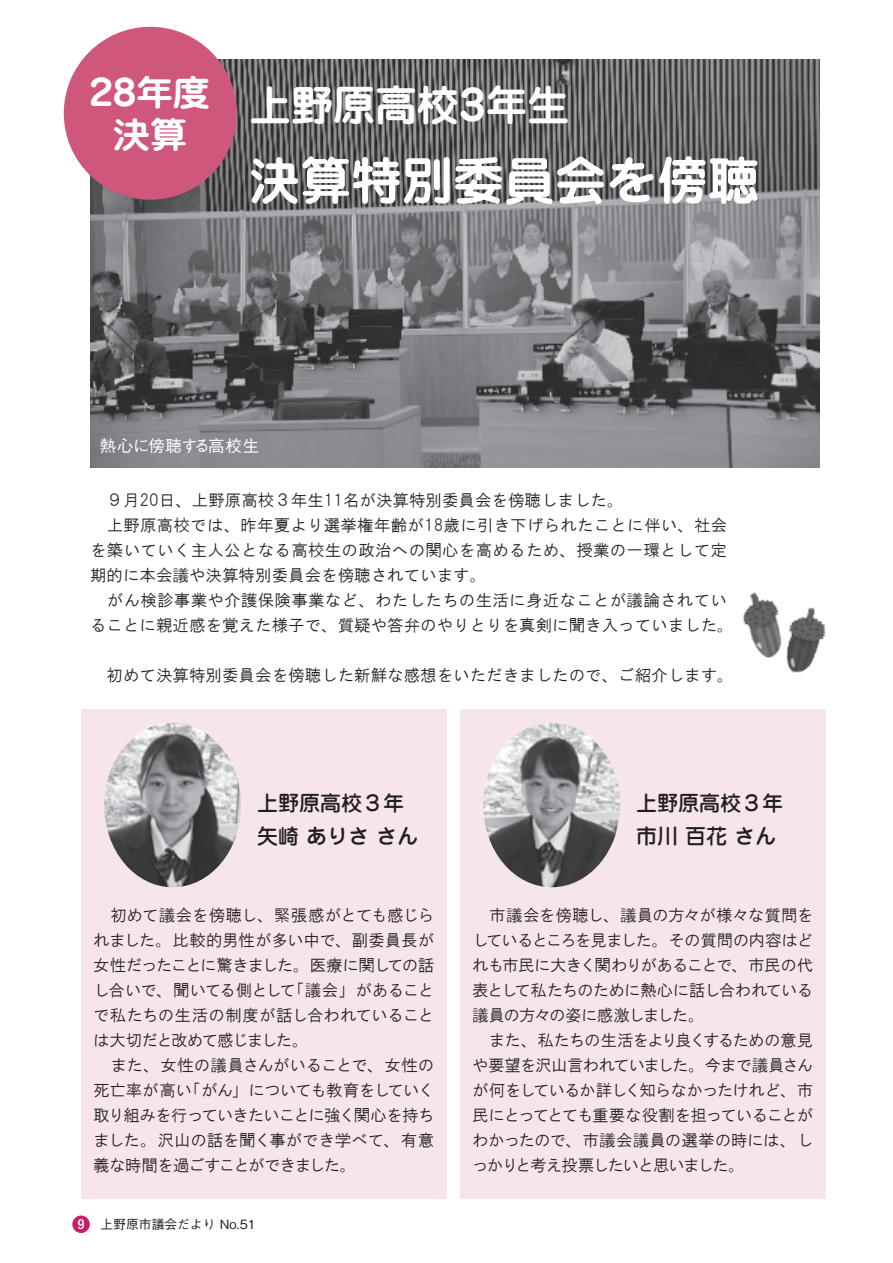
<style>
.page{position:relative;width:893px;height:1263px;background:#fff}
.page>*{position:absolute;margin:0;border:0;box-sizing:border-box;transform-origin:0 0}
.t1{font:700 51px "Jun 501 Pro";color:#fff}
.t2{font:700 42px "Jun 501 Pro";color:#fff}
.t3{font:700 35.7px "Jun 501 Pro";letter-spacing:-.01em;color:#fff;scale:1.05 1}
.t4{font:500 21px/33.3px "Jun 34 Pro";color:#231f20}
.t5{font:16.5px/25px "HGS Gothic M";letter-spacing:-.06em;color:#231f20}
.t6{font:16.5px/25px "HGS Gothic M";letter-spacing:.01em;color:#231f20}
.t7{font:16.5px "HGS Gothic M";letter-spacing:-.01em;color:#231f20}
.t8{font:16.5px/25px "HGS Gothic M";letter-spacing:-.03em;color:#231f20;text-align:right}
.t9{font:16.5px/25px "HGS Gothic M";letter-spacing:-.045em;color:#231f20}
.t10{font:16.5px "HGS Gothic M";letter-spacing:-.09em;color:#231f20}
.t11{font:16.5px "HGS Gothic M";letter-spacing:-.065em;color:#231f20}
.t12{font:500 16.5px "Gothic BBB Pro";letter-spacing:-.02em;color:#fff}
.t13{font:500 condensed 13.8px "Helvetica Neue";color:#fff}
.t14{font:500 12.75px "Gothic BBB Pro";color:#231f20}
</style>
<div class="page">
<div style="left:72px;top:1215px;width:18px;height:18px;background:#c71e66;border-radius:50%"></div>
<div style="left:81px;top:709px;width:365px;height:490px;background:#f7e6e9"></div>
<div style="left:460px;top:709px;width:365px;height:490px;background:#f7e6e9"></div>
<img style="left:90px;top:60px;width:730px;height:408px">
<div style="left:64px;top:27px;width:173px;height:173px;background:#d0577c;border-radius:50%"></div>
<img style="left:104px;top:723px;width:137px;height:164px">
<img style="left:483px;top:723px;width:137px;height:164px">
<img style="left:743px;top:592px;width:83px;height:81px">
<h3 class="t3" style="left:89px;top:64px;width:117px">28年度</h3>
<h2 class="t2" style="left:249px;top:72px;width:322px">上野原高校3年生</h2>
<h3 class="t3" style="left:113px;top:106px;width:73px">決算</h3>
<h1 class="t1" style="left:249px;top:140px;width:511px">決算特別委員会を傍聴</h1>
<p class="t12" style="left:100px;top:433px;width:161px">熱心に傍聴する高校生</p>
<p class="t6" style="left:90px;top:488px;width:645px">　９月20日、上野原高校３年生11名が決算特別委員会を傍聴しました。<br>　上野原高校では、昨年夏より選挙権年齢が18歳に引き下げられたことに伴い、社会を築いていく主人公となる高校生の政治への関心を高めるため、授業の一環として定期的に本会議や決算特別委員会を傍聴されています。<br>　がん検診事業や介護保険事業など、わたしたちの生活に身近なことが議論されていることに親近感を覚えた様子で、質疑や答弁のやりとりを真剣に聞き入っていました。</p>
<p class="t7" style="left:90px;top:667px;width:645px">　初めて決算特別委員会を傍聴した新鮮な感想をいただきましたので、ご紹介します。</p>
<p class="t4" style="left:257px;top:784px;width:162px">上野原高校３年矢崎ありささん</p>
<p class="t4" style="left:636px;top:784px;width:148px">上野原高校３年市川百花さん</p>
<p class="t8" style="left:93px;top:903px;width:343px">　初めて議会を傍聴し、緊張感がとても感じられました。比較的男性が多い中で、副委員長が女性だったことに驚きました。医療に関しての話「議会」があること</p>
<p class="t11" style="left:93px;top:982px;width:204px">し合いで、聞いてる側として</p>
<p class="t7" style="left:93px;top:1007px;width:343px">で私たちの生活の制度が話し合われていること</p>
<p class="t10" style="left:93px;top:1032px;width:217px">は大切だと改めて感じました。</p>
<p class="t7" style="left:93px;top:1057px;width:343px">　また、女性の議員さんがいることで、女性の</p>
<p class="t5" style="left:184px;top:1078px;width:252px">「がん」についても教育をしていく</p>
<p class="t9" style="left:93px;top:1078px;width:343px">死亡率が高い<br>取り組みを行っていきたいことに強く関心を持ちました。沢山の話を聞く事ができ学べて、有意義な時間を過ごすことができました。</p>
<p class="t13" style="left:78px;top:1216px;width:8px">9</p>
<p class="t14" style="left:101px;top:1214px;width:157px">上野原市議会だより No.51</p>
<p class="t5" style="left:472px;top:903px;width:343px">　市議会を傍聴し、議員の方々が様々な質問をしているところを見ました。その質問の内容はどれも市民に大きく関わりがあることで、市民の代表として私たちのために熱心に話し合われている議員の方々の姿に感激しました。<br>　また、私たちの生活をより良くするための意見や要望を沢山言われていました。今まで議員さんが何をしているか詳しく知らなかったけれど、市民にとってとても重要な役割を担っていることがわかったので、市議会議員の選挙の時には、しっかりと考え投票したいと思いました。</p>
</div>
